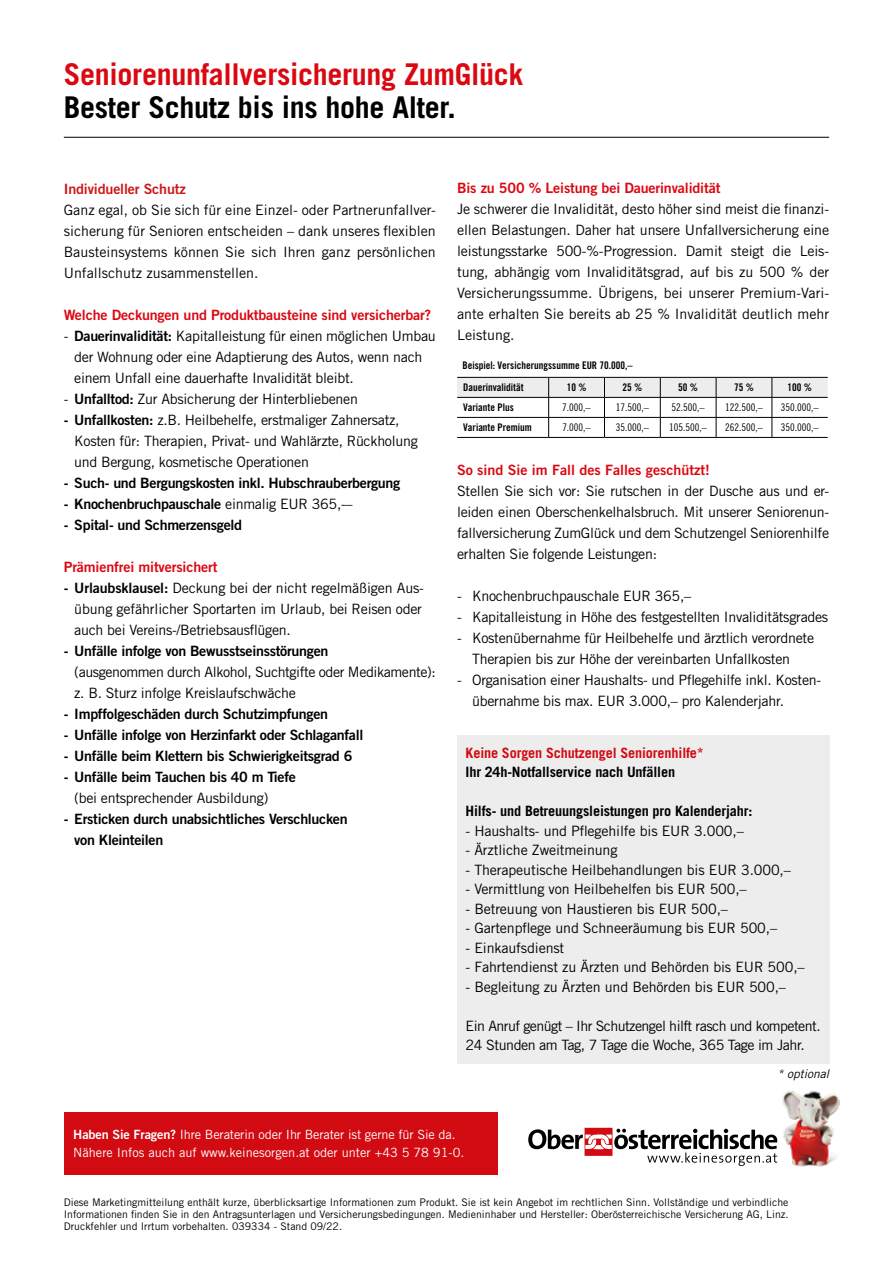
<style>
.page{position:relative;width:893px;height:1263px;background:#fff}
.page>*{position:absolute;margin:0;border:0;box-sizing:border-box;transform-origin:0 0}
.t1{font:700 30px "Trade Gothic LT Pro";letter-spacing:-.01em;color:#db0812}
.t2{font:700 30px "Trade Gothic LT Pro";letter-spacing:-.01em;color:#000}
.t3{font:14.25px/21px "Trade Gothic LT Pro";letter-spacing:-.02em;color:#000}
.t4{font:14.25px/21px "Trade Gothic LT Pro Bd 2";letter-spacing:-.02em;color:#000}
.t5{font:14.25px "Trade Gothic LT Pro Bd 2";letter-spacing:-.01em;color:#db0812}
.t6{font:14.25px/19.5px "Trade Gothic LT Pro";letter-spacing:-.04em;color:#000}
.t7{font:700 14.25px "Trade Gothic LT Pro";letter-spacing:-.01em;color:#000}
.t8{font:700 14.25px "Trade Gothic LT Pro";letter-spacing:-.01em;color:#d20a11}
.t9{font:14.25px "Trade Gothic LT Pro Bd 2";letter-spacing:-.01em;color:#cd1719}
.t10{font:12.75px/18px "Trade Gothic LT Pro";color:#fff}
.t11{font:italic 12px "Trade Gothic LT Pro";color:#000}
.t12{font:10.5px/12px "Trade Gothic LT Pro";color:#000;text-align:justify}
.t13{font:10.5px "Trade Gothic Bold Cond Twenty";color:#000}
.t14{font:10.5px "Trade Gothic LT Pro Cn 18";color:#000}
.s1{font-family:"Trade Gothic LT Pro Bd 2"}
.s2{font-family:"Trade Gothic LT Pro"}
</style>
<div class="page">
<div style="left:457px;top:735px;width:372px;height:328px;background:#ededed"></div>
<hr style="left:64px;top:137px;width:765px;height:1px;background:#000">
<img style="left:777px;top:1090px;width:63px;height:77px">
<div style="left:585px;top:1128px;width:27px;height:28px;background:#d20a11"></div>
<svg style="left:528px;top:1129px;width:249px;height:37px"></svg>
<div style="left:64px;top:1112px;width:433px;height:62px;background:#d20a11"></div>
<hr style="left:457px;top:437px;width:92px;height:1px;background:#000">
<hr style="left:549px;top:437px;width:55px;height:1px;background:#000">
<hr style="left:604px;top:437px;width:56px;height:1px;background:#000">
<hr style="left:660px;top:437px;width:56px;height:1px;background:#000">
<hr style="left:716px;top:437px;width:56px;height:1px;background:#000">
<hr style="left:772px;top:437px;width:56px;height:1px;background:#000">
<svg style="left:457px;top:377px;width:371px;height:60px"></svg>
<hr style="left:457px;top:397px;width:92px;height:1px;background:#000">
<hr style="left:549px;top:397px;width:55px;height:1px;background:#000">
<hr style="left:604px;top:397px;width:56px;height:1px;background:#000">
<hr style="left:660px;top:397px;width:56px;height:1px;background:#000">
<hr style="left:716px;top:397px;width:56px;height:1px;background:#000">
<hr style="left:772px;top:397px;width:56px;height:1px;background:#000">
<hr style="left:457px;top:417px;width:92px;height:1px;background:#000">
<hr style="left:549px;top:417px;width:55px;height:1px;background:#000">
<hr style="left:604px;top:417px;width:56px;height:1px;background:#000">
<hr style="left:660px;top:417px;width:56px;height:1px;background:#000">
<hr style="left:716px;top:417px;width:56px;height:1px;background:#000">
<hr style="left:772px;top:417px;width:56px;height:1px;background:#000">
<h1 class="t1" style="left:64px;top:56px;width:461px">Seniorenunfallversicherung ZumGlück</h1>
<h1 class="t2" style="left:64px;top:89px;width:394px">Bester Schutz bis ins hohe Alter.</h1>
<p class="t9" style="left:64px;top:180px;width:123px">Individueller Schutz</p>
<p class="t3" style="left:64px;top:199px;width:374px;text-align:justify">Ganz egal, ob Sie sich für eine Einzel- oder Partnerunfallver&shy;sicherung für Senioren entscheiden – dank unseres flexiblen Bausteinsystems können Sie sich Ihren ganz persönlichen Unfallschutz zusammenstellen.</p>
<p class="t5" style="left:64px;top:306px;width:369px">Welche Deckungen und Produktbausteine sind versicherbar?</p>
<p class="t3" style="left:74px;top:325px;width:363px;text-indent:-11px">- <span class="s1">Dauerinvalidität:</span> Kapitalleistung für einen möglichen Umbau der Wohnung oder eine Adaptierung des Autos, wenn nach einem Unfall eine dauerhafte Invalidität bleibt.</p>
<p class="t3" style="left:64px;top:388px;width:296px">- <span class="s1">Unfalltod:</span> Zur Absicherung der Hinterbliebenen</p>
<p class="t3" style="left:74px;top:409px;width:345px;text-indent:-11px"><span class="s1">- Unfallkosten:</span> z.B. Heilbehelfe, erstmaliger Zahnersatz,<br>Kosten für: Therapien, Privat- und Wahlärzte, Rückholung und Bergung, kosmetische Operationen</p>
<p class="t4" style="left:64px;top:472px;width:338px">- Such- und Bergungskosten inkl. Hubschrauberbergung</p>
<p class="t4" style="left:64px;top:493px;width:290px">- Knochenbruchpauschale <span class="s2">einmalig EUR 365,-–</span></p>
<p class="t4" style="left:64px;top:514px;width:180px">- Spital- und Schmerzensgeld</p>
<p class="t5" style="left:64px;top:558px;width:155px">Prämienfrei mitversichert</p>
<p class="t3" style="left:74px;top:577px;width:351px;text-indent:-11px"><span class="s1">- Urlaubsklausel:</span> Deckung bei der nicht regelmäßigen Aus&shy;übung gefährlicher Sportarten im Urlaub, bei Reisen oder auch bei Vereins-/Betriebsausflügen.</p>
<p class="t4" style="left:64px;top:640px;width:266px">- Unfälle infolge von Bewusstseinsstörungen</p>
<p class="t3" style="left:74px;top:661px;width:363px">(ausgenommen durch Alkohol, Suchtgifte oder Medikamente): z. B. Sturz infolge Kreislaufschwäche</p>
<p class="t4" style="left:64px;top:703px;width:266px">- Impffolgeschäden durch Schutzimpfungen</p>
<p class="t4" style="left:64px;top:724px;width:301px">- Unfälle infolge von Herzinfarkt oder Schlaganfall</p>
<p class="t4" style="left:64px;top:745px;width:290px">- Unfälle beim Klettern bis Schwierigkeitsgrad 6</p>
<p class="t4" style="left:64px;top:766px;width:234px">- Unfälle beim Tauchen bis 40 m Tiefe</p>
<p class="t3" style="left:74px;top:787px;width:196px">(bei entsprechender Ausbildung)</p>
<p class="t4" style="left:74px;top:808px;width:275px;text-indent:-11px">- Ersticken durch unabsichtliches Verschlucken von Kleinteilen</p>
<p class="t5" style="left:457px;top:179px;width:265px">Bis zu 500 % Leistung bei Dauerinvalidität</p>
<p class="t3" style="left:457px;top:198px;width:374px;text-align:justify">Je schwerer die Invalidität, desto höher sind meist die finanzi&shy;ellen Belastungen. Daher hat unsere Unfallversicherung eine leistungsstarke 500-%-Progression. Damit steigt die Leis&shy;tung, abhängig vom Invaliditätsgrad, auf bis zu 500 % der Versicherungssumme. Übrigens, bei unserer Premium-Vari&shy;ante erhalten Sie bereits ab 25 % Invalidität deutlich mehr Leistung.</p>
<p class="t13" style="left:462px;top:359px;width:172px">Beispiel: Versicherungssumme EUR 70.000,–</p>
<p class="t13" style="left:463px;top:381px;width:62px">Dauerinvalidität</p>
<p class="t13" style="left:567px;top:381px;width:21px">10 %</p>
<p class="t13" style="left:622px;top:381px;width:21px">25 %</p>
<p class="t13" style="left:678px;top:381px;width:21px">50 %</p>
<p class="t13" style="left:734px;top:381px;width:21px">75 %</p>
<p class="t13" style="left:788px;top:381px;width:26px">100 %</p>
<p class="t13" style="left:463px;top:401px;width:52px">Variante Plus</p>
<p class="t14" style="left:562px;top:401px;width:30px">7.000,–</p>
<p class="t14" style="left:616px;top:401px;width:35px">17.500,–</p>
<p class="t14" style="left:672px;top:401px;width:35px">52.500,–</p>
<p class="t14" style="left:725px;top:401px;width:39px">122.500,–</p>
<p class="t14" style="left:781px;top:401px;width:39px">350.000,–</p>
<p class="t13" style="left:463px;top:421px;width:70px">Variante Premium</p>
<p class="t14" style="left:562px;top:421px;width:30px">7.000,–</p>
<p class="t14" style="left:616px;top:421px;width:35px">35.000,–</p>
<p class="t14" style="left:669px;top:421px;width:39px">105.500,–</p>
<p class="t14" style="left:725px;top:421px;width:39px">262.500,–</p>
<p class="t14" style="left:781px;top:421px;width:39px">350.000,–</p>
<p class="t5" style="left:457px;top:461px;width:254px">So sind Sie im Fall des Falles geschützt!</p>
<p class="t3" style="left:457px;top:480px;width:374px;text-align:justify">Stellen Sie sich vor: Sie rutschen in der Dusche aus und er&shy;leiden einen Oberschenkelhalsbruch. Mit unserer Seniorenun&shy;fallversicherung ZumGlück und dem Schutzengel Seniorenhilfe erhalten Sie folgende Leistungen:</p>
<p class="t3" style="left:457px;top:585px;width:236px">- Knochenbruchpauschale EUR 365,–</p>
<p class="t3" style="left:457px;top:606px;width:373px">- Kapitalleistung in Höhe des festgestellten Invaliditätsgrades</p>
<p class="t3" style="left:472px;top:627px;width:344px;text-indent:-15px">- Kostenübernahme für Heilbehelfe und ärztlich verordnete<br>Therapien bis zur Höhe der vereinbarten Unfallkosten</p>
<p class="t3" style="left:472px;top:669px;width:351px;text-indent:-15px">- Organisation einer Haushalts- und Pflegehilfe inkl. Kosten&shy;übernahme bis max. EUR 3.000,– pro Kalenderjahr.</p>
<p class="t8" style="left:466px;top:744px;width:240px">Keine Sorgen Schutzengel Seniorenhilfe*</p>
<p class="t7" style="left:466px;top:763px;width:211px">Ihr 24h-Notfallservice nach Unfällen</p>
<p class="t7" style="left:466px;top:802px;width:288px">Hilfs- und Betreuungsleistungen pro Kalenderjahr:</p>
<p class="t3" style="left:466px;top:820px;width:280px">- Haushalts- und Pflegehilfe bis EUR 3.000,–</p>
<p class="t3" style="left:466px;top:839px;width:153px">- Ärztliche Zweitmeinung</p>
<p class="t3" style="left:466px;top:859px;width:327px">- Therapeutische Heilbehandlungen bis EUR 3.000,–</p>
<p class="t3" style="left:466px;top:878px;width:283px">- Vermittlung von Heilbehelfen bis EUR 500,–</p>
<p class="t3" style="left:466px;top:898px;width:264px">- Betreuung von Haustieren bis EUR 500,–</p>
<p class="t3" style="left:466px;top:917px;width:313px">- Gartenpflege und Schneeräumung bis EUR 500,–</p>
<p class="t3" style="left:466px;top:937px;width:100px">- Einkaufsdienst</p>
<p class="t3" style="left:466px;top:956px;width:341px">- Fahrtendienst zu Ärzten und Behörden bis EUR 500,–</p>
<p class="t3" style="left:466px;top:976px;width:322px">- Begleitung zu Ärzten und Behörden bis EUR 500,–</p>
<p class="t6" style="left:466px;top:1016px;width:357px">Ein Anruf genügt – Ihr Schutzengel hilft rasch und kompetent.<br>24 Stunden am Tag, 7 Tage die Woche, 365 Tage im Jahr.</p>
<p class="t11" style="left:777px;top:1067px;width:53px">* optional</p>
<p class="t10" style="left:73px;top:1125px;width:393px"><span class="s1">Haben Sie Fragen?</span> Ihre Beraterin oder Ihr Berater ist gerne für Sie da.<br>Nähere Infos auch auf www.keinesorgen.at oder unter +43 5 78 91-0.</p>
<p class="t12" style="left:64px;top:1196px;width:726px">Diese Marketingmitteilung enthält kurze, überblicksartige Informationen zum Produkt. Sie ist kein Angebot im rechtlichen Sinn. Vollständige und verbindliche Informationen finden Sie in den Antragsunterlagen und Versicherungsbedingungen. Medieninhaber und Hersteller: Oberösterreichische Versicherung AG, Linz.<br>Druckfehler und Irrtum vorbehalten. 039334 - Stand 09/22.</p>
</div>
